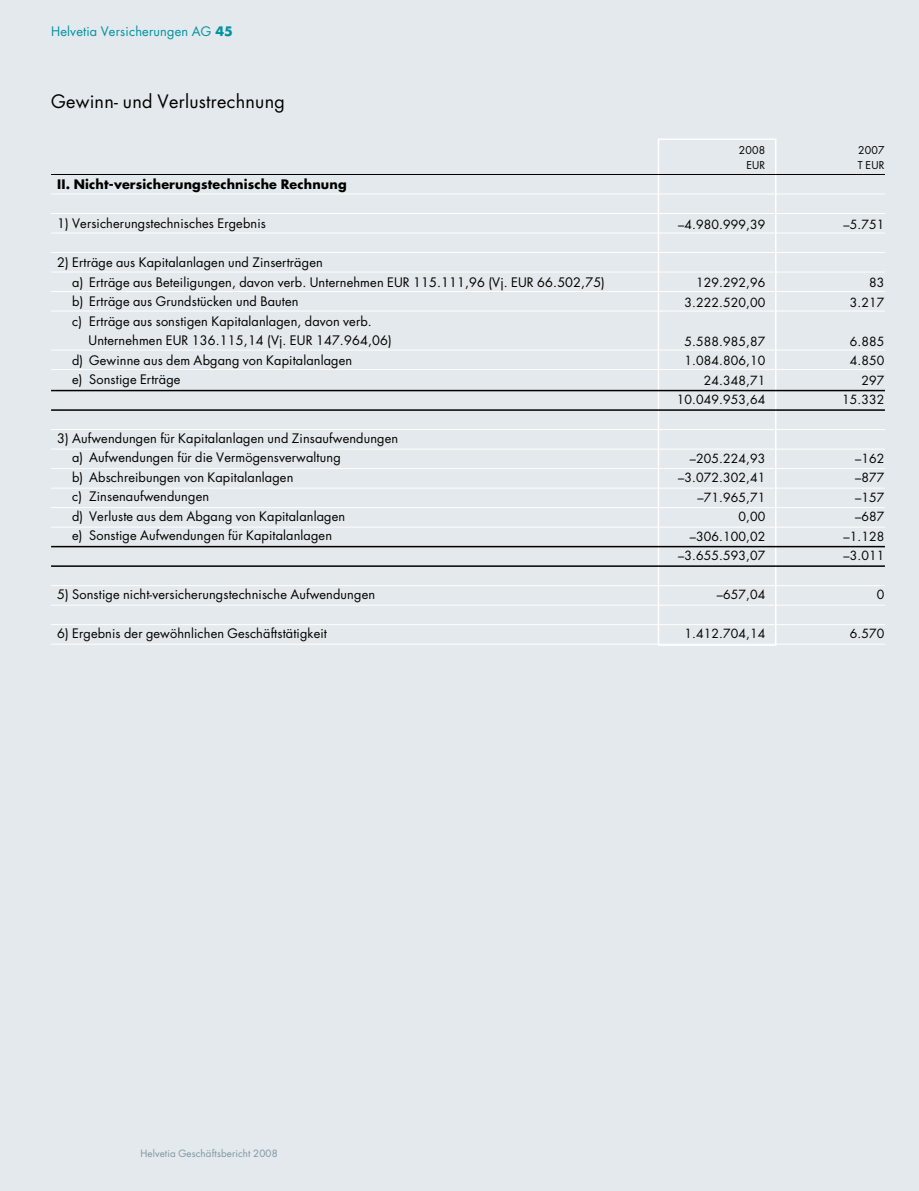
<style>
.page{position:relative;width:919px;height:1191px;background:#fff}
.page>*{position:absolute;margin:0;border:0;box-sizing:border-box;transform-origin:0 0}
.t1{font:18px "Futura LT";letter-spacing:.015em;color:#000}
.t2{font:12.75px/19.5px "Futura LT";letter-spacing:.01em;color:#000}
.t3{font:700 12.75px "Futura LT";letter-spacing:.01em;color:#000}
.t4{font:12.75px "Futura LT";letter-spacing:.015em;color:#0092a1}
.t5{font:12.3px/19.5px "Futura LT";letter-spacing:.01em;color:#000;text-align:right}
.t6{font:10.5px/14.2px "Futura LT";letter-spacing:.015em;color:#000;text-align:right}
.t7{font:9.75px "Futura LT";letter-spacing:.015em;color:#80959f}
.s1{font-weight:700}
</style>
<div class="page">
<div style="left:0;top:0;width:918px;height:1191px;background:#e3e9ec"></div>
<div style="left:657px;top:138px;width:119px;height:508px;border:2px solid #fff"></div>
<hr style="left:51px;top:174px;width:833px;height:1px;background:#000">
<hr style="left:51px;top:194px;width:833px;height:1px;background:#fff">
<hr style="left:51px;top:213px;width:833px;height:1px;background:#fff">
<hr style="left:51px;top:233px;width:833px;height:1px;background:#fff">
<hr style="left:51px;top:252px;width:833px;height:1px;background:#fff">
<hr style="left:51px;top:272px;width:833px;height:1px;background:#fff">
<hr style="left:51px;top:291px;width:833px;height:1px;background:#fff">
<hr style="left:51px;top:311px;width:833px;height:1px;background:#fff">
<hr style="left:51px;top:350px;width:833px;height:1px;background:#fff">
<hr style="left:51px;top:369px;width:833px;height:1px;background:#fff">
<hr style="left:51px;top:390px;width:833px;height:1px;background:#000">
<hr style="left:51px;top:409px;width:833px;height:2px;background:#000">
<hr style="left:51px;top:429px;width:833px;height:1px;background:#fff">
<hr style="left:51px;top:449px;width:833px;height:1px;background:#fff">
<hr style="left:51px;top:468px;width:833px;height:1px;background:#fff">
<hr style="left:51px;top:488px;width:833px;height:1px;background:#fff">
<hr style="left:51px;top:507px;width:833px;height:1px;background:#fff">
<hr style="left:51px;top:527px;width:833px;height:1px;background:#fff">
<hr style="left:51px;top:546px;width:833px;height:1px;background:#000">
<hr style="left:51px;top:565px;width:833px;height:2px;background:#000">
<hr style="left:51px;top:585px;width:833px;height:1px;background:#fff">
<hr style="left:51px;top:605px;width:833px;height:1px;background:#fff">
<hr style="left:51px;top:624px;width:833px;height:1px;background:#fff">
<hr style="left:51px;top:644px;width:833px;height:1px;background:#fff">
<p class="t4" style="left:51px;top:23px;width:183px">Helvetia Versicherungen AG <span class="s1">45</span></p>
<h1 class="t1" style="left:51px;top:89px;width:235px">Gewinn- und Verlustrechnung</h1>
<p class="t3" style="left:57px;top:176px;width:291px">II. Nicht-versicherungstechnische Rechnung</p>
<p class="t2" style="left:57px;top:214px;width:210px">1) Versicherungstechnisches Ergebnis</p>
<p class="t2" style="left:57px;top:253px;width:267px">2) Erträge aus Kapitalanlagen und Zinserträgen</p>
<p class="t2" style="left:72px;top:272px;width:534px">a) Erträge aus Beteiligungen, davon verb. Unternehmen EUR 115.111,96 (Vj. EUR 66.502,75)</p>
<p class="t2" style="left:72px;top:292px;width:228px">b) Erträge aus Grundstücken und Bauten</p>
<p class="t2" style="left:72px;top:311px;width:301px">c) Erträge aus sonstigen Kapitalanlagen, davon verb.</p>
<p class="t2" style="left:88px;top:331px;width:305px">Unternehmen EUR 136.115,14 (Vj. EUR 147.964,06)</p>
<p class="t2" style="left:72px;top:350px;width:281px">d) Gewinne aus dem Abgang von Kapitalanlagen</p>
<p class="t2" style="left:72px;top:370px;width:110px">e) Sonstige Erträge</p>
<p class="t2" style="left:72px;top:428px;width:327px;text-indent:-15px">3) Aufwendungen für Kapitalanlagen und Zinsaufwendungen a) Aufwendungen für die Vermögensverwaltung<br>b) Abschreibungen von Kapitalanlagen<br>c) Zinsenaufwendungen<br>d) Verluste aus dem Abgang von Kapitalanlagen<br>e) Sonstige Aufwendungen für Kapitalanlagen</p>
<p class="t2" style="left:57px;top:584px;width:319px">5) Sonstige nicht-versicherungstechnische Aufwendungen</p>
<p class="t2" style="left:57px;top:623px;width:271px">6) Ergebnis der gewöhnlichen Geschäftstätigkeit</p>
<p class="t6" style="left:739px;top:143px;width:28px">2008<br>EUR</p>
<p class="t5" style="left:678px;top:214px;width:89px">–4.980.999,39</p>
<p class="t5" style="left:684px;top:273px;width:82px">129.292,96<br>3.222.520,00</p>
<p class="t5" style="left:676px;top:331px;width:90px">5.588.985,87<br>1.084.806,10<br>24.348,71<br>10.049.953,64</p>
<p class="t5" style="left:678px;top:448px;width:89px">–205.224,93 –3.072.302,41 –71.965,71<br>0,00 –306.100,02 –3.655.593,07</p>
<p class="t5" style="left:716px;top:585px;width:50px">–657,04</p>
<p class="t5" style="left:684px;top:624px;width:82px">1.412.704,14</p>
<p class="t6" style="left:857px;top:143px;width:28px;text-align:left">2007<br>T EUR</p>
<p class="t5" style="left:843px;top:214px;width:42px">–5.751</p>
<p class="t5" style="left:849px;top:273px;width:36px">83<br>3.217</p>
<p class="t5" style="left:842px;top:331px;width:44px">6.885<br>4.850<br>297<br>15.332</p>
<p class="t5" style="left:843px;top:448px;width:42px">–162 –877 –157 –687 –1.128 –3.011</p>
<p class="t5" style="left:876px;top:585px;width:9px">0</p>
<p class="t5" style="left:849px;top:624px;width:36px">6.570</p>
<p class="t7" style="left:140px;top:1147px;width:139px">Helvetia Geschäftsbericht 2008</p>
</div>
